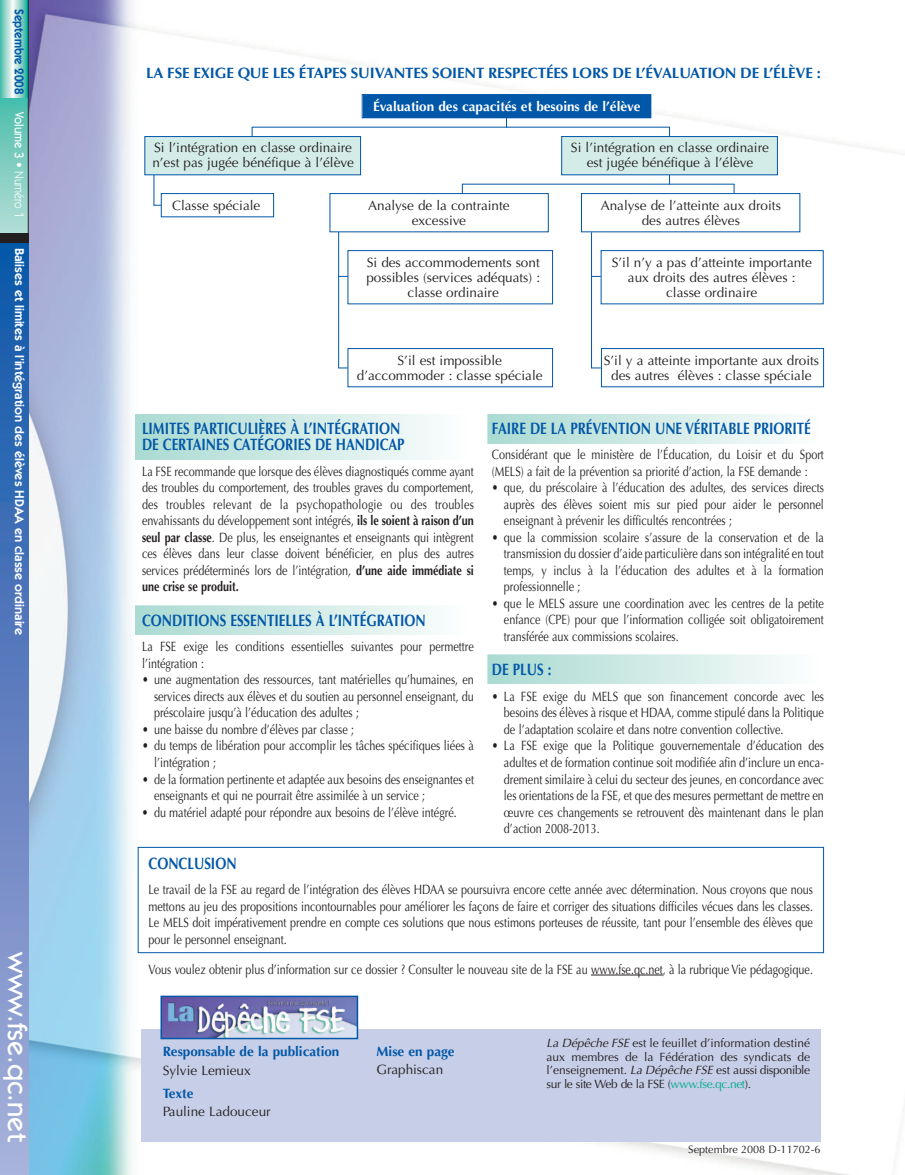
<style>
.page{position:relative;width:905px;height:1175px;background:#fff}
.page>*{position:absolute;margin:0;border:0;box-sizing:border-box;transform-origin:0 0}
.t1{font:500 27.45px "Itc Kabel";color:#fff}
.t2{font:700 16.5px/16.5px "Optima";color:#0157a8;scale:.8 1}
.t3{font:700 15px "Optima";letter-spacing:-.005em;color:#0157a8}
.t4{font:13.5px/16.5px "Optima";color:#231f20;text-align:justify;scale:.8 1}
.t5{font:13.5px/15px "Optima";color:#231f20;text-align:center}
.t6{font:700 13.5px "Optima";color:#0157a8}
.t7{font:700 13.5px "Optima";color:#fff}
.t8{font:600 12.9px "Itc Kabel";color:#fff}
.t9{font:12.9px "Itc Kabel";color:#fff;scale:.9 1}
.t10{font:600 12.9px "Itc Kabel";color:#0157a8;scale:.9 1}
.t11{font:12px/13.5px "Optima";letter-spacing:-.035em;color:#231f20;text-align:justify}
.t12{font:10.8px "Optima";color:#231f20}
.s1{font-weight:500}
.s2{font-weight:700}
.s3{font-style:italic}
.s4{color:#00ab91}
</style>
<div class="page">
<img style="left:29px;top:0;width:875px;height:1174px">
<img style="left:135px;top:414px;width:337px;height:46px">
<div style="left:142px;top:1029px;width:679px;height:112px;background:#c7cee7"></div>
<img style="left:163px;top:998px;width:192px;height:38px">
<div style="left:160px;top:995px;width:198px;height:44px;border:2px solid #0157a8"></div>
<div style="left:0;top:242px;width:29px;height:932px;background:linear-gradient(to bottom,#0b53a7,#abaed9)"></div>
<div style="left:0;top:98px;width:28px;height:136px;background:linear-gradient(to bottom,#4abdac,#b4ddd6)"></div>
<div style="left:0;top:233px;width:28px;height:9px;background:#231f20"></div>
<svg style="left:0;top:0;width:28px;height:98px;background:#94d6cb"></svg>
<hr style="left:28px;top:0;width:1px;height:242px;background:#231f20">
<div style="left:362px;top:95px;width:288px;height:22px;background:#0157a8"></div>
<div style="left:362px;top:94px;width:289px;height:24px;border:1px solid #0157a8"></div>
<div style="left:601px;top:251px;width:221px;height:52px;background:#fff"></div>
<div style="left:600px;top:250px;width:223px;height:54px;border:1px solid #0157a8"></div>
<div style="left:601px;top:349px;width:222px;height:37px;background:#fff"></div>
<div style="left:601px;top:348px;width:223px;height:39px;border:1px solid #0157a8"></div>
<hr style="left:153px;top:173px;width:1px;height:32px;background:#0157a8">
<hr style="left:462px;top:184px;width:1px;height:30px;background:#0157a8">
<hr style="left:338px;top:217px;width:1px;height:151px;background:#0157a8">
<hr style="left:669px;top:127px;width:1px;height:58px;background:#0157a8">
<hr style="left:252px;top:127px;width:418px;height:1px;background:#0157a8">
<hr style="left:462px;top:184px;width:272px;height:1px;background:#0157a8">
<div style="left:562px;top:137px;width:215px;height:37px;background:#d4ece7"></div>
<div style="left:561px;top:136px;width:216px;height:39px;border:1px solid #0157a8"></div>
<div style="left:145px;top:137px;width:215px;height:37px;background:#d4ece7"></div>
<div style="left:144px;top:136px;width:217px;height:39px;border:1px solid #0157a8"></div>
<div style="left:330px;top:194px;width:218px;height:37px;background:#fff"></div>
<div style="left:329px;top:193px;width:219px;height:39px;border:1px solid #0157a8"></div>
<div style="left:582px;top:194px;width:217px;height:37px;background:#fff"></div>
<div style="left:581px;top:193px;width:219px;height:39px;border:1px solid #0157a8"></div>
<div style="left:348px;top:251px;width:204px;height:52px;background:#fff"></div>
<div style="left:347px;top:250px;width:206px;height:54px;border:1px solid #0157a8"></div>
<div style="left:348px;top:349px;width:204px;height:37px;background:#fff"></div>
<div style="left:347px;top:348px;width:206px;height:39px;border:1px solid #0157a8"></div>
<div style="left:162px;top:194px;width:111px;height:22px;background:#fff"></div>
<div style="left:161px;top:193px;width:113px;height:24px;border:1px solid #0157a8"></div>
<hr style="left:591px;top:232px;width:1px;height:136px;background:#0157a8">
<img style="left:135px;top:605px;width:337px;height:29px">
<img style="left:487px;top:414px;width:337px;height:29px">
<img style="left:487px;top:654px;width:337px;height:29px">
<div style="left:138px;top:847px;width:686px;height:106px;border:1px solid #0157a8"></div>
<hr style="left:591px;top:974px;width:72px;height:1px;background:#231f20">
<p class="t10" style="left:24px;top:9px;width:96px;rotate:90deg">Septembre 2008</p>
<p class="t9" style="left:24px;top:112px;width:119px;rotate:90deg"><span class="s1">Volume 3</span> • Numéro 1</p>
<p class="t8" style="left:24px;top:248px;width:388px;rotate:90deg">Balises et limites à l’intégration des élèves HDAA en classe ordinaire</p>
<h1 class="t1" style="left:27px;top:952px;width:191px;rotate:90deg">www.fse.qc.net</h1>
<p class="t3" style="left:146px;top:67px;width:676px">LA FSE EXIGE QUE LES ÉTAPES SUIVANTES SOIENT RESPECTÉES LORS DE L’ÉVALUATION DE L’ÉLÈVE :</p>
<p class="t7" style="left:373px;top:101px;width:269px">Évaluation des capacités et besoins de l’élève</p>
<p class="t5" style="left:152px;top:141px;width:203px;text-align:left">Si l’intégration en classe ordinaire n’est pas jugée bénéfique à l’élève</p>
<p class="t5" style="left:172px;top:199px;width:90px">Classe spéciale</p>
<p class="t5" style="left:571px;top:141px;width:199px">Si l’intégration en classe ordinaire est jugée bénéfique à l’élève</p>
<p class="t5" style="left:368px;top:199px;width:143px">Analyse de la contrainte excessive</p>
<p class="t5" style="left:600px;top:199px;width:182px">Analyse de l’atteinte aux droits des autres élèves</p>
<p class="t5" style="left:366px;top:256px;width:175px">Si des accommodements sont possibles (services adéquats) : classe ordinaire</p>
<p class="t5" style="left:611px;top:256px;width:201px">S’il n’y a pas d’atteinte importante aux droits des autres élèves : classe ordinaire</p>
<p class="t5" style="left:357px;top:354px;width:187px">S’il est impossible d’accommoder : classe spéciale</p>
<p class="t5" style="left:603px;top:354px;width:217px">S’il y a atteinte importante aux droits des autres élèves : classe spéciale</p>
<p class="t2" style="left:142px;top:421px;width:330px">LIMITES PARTICULIÈRES À L’INTÉGRATION<br>DE CERTAINES CATÉGORIES DE HANDICAP</p>
<p class="t4" style="left:142px;top:464px;width:416px">La FSE recommande que lorsque des élèves diagnostiqués comme ayant des troubles du comportement, des troubles graves du comportement, des troubles relevant de la psychopathologie ou des troubles envahissants du développement sont intégrés, <span class="s2">ils le soient à raison d’un seul par classe</span>. De plus, les enseignantes et enseignants qui intègrent ces élèves dans leur classe doivent bénéficier, en plus des autres services prédéterminés lors de l’intégration, <span class="s2">d’une aide immédiate si une crise se produit.</span></p>
<p class="t2" style="left:142px;top:613px;width:356px">CONDITIONS ESSENTIELLES À L’INTÉGRATION</p>
<p class="t4" style="left:142px;top:640px;width:416px">La FSE exige les conditions essentielles suivantes pour permettre l’intégration :</p>
<p class="t4" style="left:154px;top:673px;width:401px;text-indent:-12px">• une augmentation des ressources, tant matérielles qu’humaines, en services directs aux élèves et du soutien au personnel enseignant, du préscolaire jusqu’à l’éducation des adultes ;</p>
<p class="t4" style="left:142px;top:722px;width:267px">• une baisse du nombre d’élèves par classe ;</p>
<p class="t4" style="left:154px;top:739px;width:401px;text-indent:-12px">• du temps de libération pour accomplir les tâches spécifiques liées à l’intégration ;</p>
<p class="t4" style="left:154px;top:772px;width:401px;text-indent:-12px">• de la formation pertinente et adaptée aux besoins des enseignantes et enseignants et qui ne pourrait être assimilée à un service ;</p>
<p class="t4" style="left:142px;top:805px;width:395px">• du matériel adapté pour répondre aux besoins de l’élève intégré.</p>
<p class="t2" style="left:492px;top:421px;width:400px">FAIRE DE LA PRÉVENTION UNE VÉRITABLE PRIORITÉ</p>
<p class="t4" style="left:492px;top:448px;width:416px">Considérant que le ministère de l’Éducation, du Loisir et du Sport (MELS) a fait de la prévention sa priorité d’action, la FSE demande :</p>
<p class="t4" style="left:504px;top:481px;width:401px;text-indent:-12px">• que, du préscolaire à l’éducation des adultes, des services directs auprès des élèves soient mis sur pied pour aider le personnel enseignant à prévenir les difficultés rencontrées ;</p>
<p class="t4" style="left:504px;top:530px;width:401px;text-indent:-12px">• que la commission scolaire s’assure de la conservation et de la transmission du dossier d’aide particulière dans son intégralité en tout temps, y inclus à la l’éducation des adultes et à la formation professionnelle ;</p>
<p class="t4" style="left:504px;top:596px;width:401px;text-indent:-12px">• que le MELS assure une coordination avec les centres de la petite enfance (CPE) pour que l’information colligée soit obligatoirement transférée aux commissions scolaires.</p>
<p class="t2" style="left:492px;top:663px;width:76px">DE PLUS :</p>
<p class="t4" style="left:504px;top:689px;width:401px;text-indent:-12px">• La FSE exige du MELS que son financement concorde avec les besoins des élèves à risque et HDAA, comme stipulé dans la Politique de l’adaptation scolaire et dans notre convention collective.</p>
<p class="t4" style="left:504px;top:739px;width:401px;text-indent:-12px">• La FSE exige que la Politique gouvernementale d’éducation des adultes et de formation continue soit modifiée afin d’inclure un enca&shy;drement similaire à celui du secteur des jeunes, en concordance avec les orientations de la FSE, et que des mesures permettant de mettre en œuvre ces changements se retrouvent dès maintenant dans le plan d’action 2008-2013.</p>
<p class="t2" style="left:148px;top:856px;width:111px">CONCLUSION</p>
<p class="t4" style="left:148px;top:882px;width:832px">Le travail de la FSE au regard de l’intégration des élèves HDAA se poursuivra encore cette année avec détermination. Nous croyons que nous mettons au jeu des propositions incontournables pour améliorer les façons de faire et corriger des situations difficiles vécues dans les classes.<br>Le MELS doit impérativement prendre en compte ces solutions que nous estimons porteuses de réussite, tant pour l’ensemble des élèves que pour le personnel enseignant.</p>
<p class="t4" style="left:148px;top:962px;width:832px">Vous voulez obtenir plus d’information sur ce dossier ? Consulter le nouveau site de la FSE au www.fse.qc.net, à la rubrique Vie pédagogique.</p>
<p class="t6" style="left:163px;top:1046px;width:178px">Responsable de la publication</p>
<p class="t5" style="left:163px;top:1063px;width:90px">Sylvie Lemieux</p>
<p class="t6" style="left:163px;top:1087px;width:32px">Texte</p>
<p class="t5" style="left:163px;top:1104px;width:109px">Pauline Ladouceur</p>
<p class="t6" style="left:376px;top:1046px;width:80px">Mise en page</p>
<p class="t5" style="left:376px;top:1063px;width:68px">Graphiscan</p>
<p class="t11" style="left:546px;top:1037px;width:265px"><span class="s3">La Dépêche FSE</span> est le feuillet d’information destiné aux membres de la Fédération des syndicats de l’enseignement. <span class="s3">La Dépêche FSE</span> est aussi disponible sur le site Web de la FSE (<span class="s4">www.fse.qc.net</span>).</p>
<p class="t12" style="left:688px;top:1144px;width:134px">Septembre 2008 D-11702-6</p>
</div>
